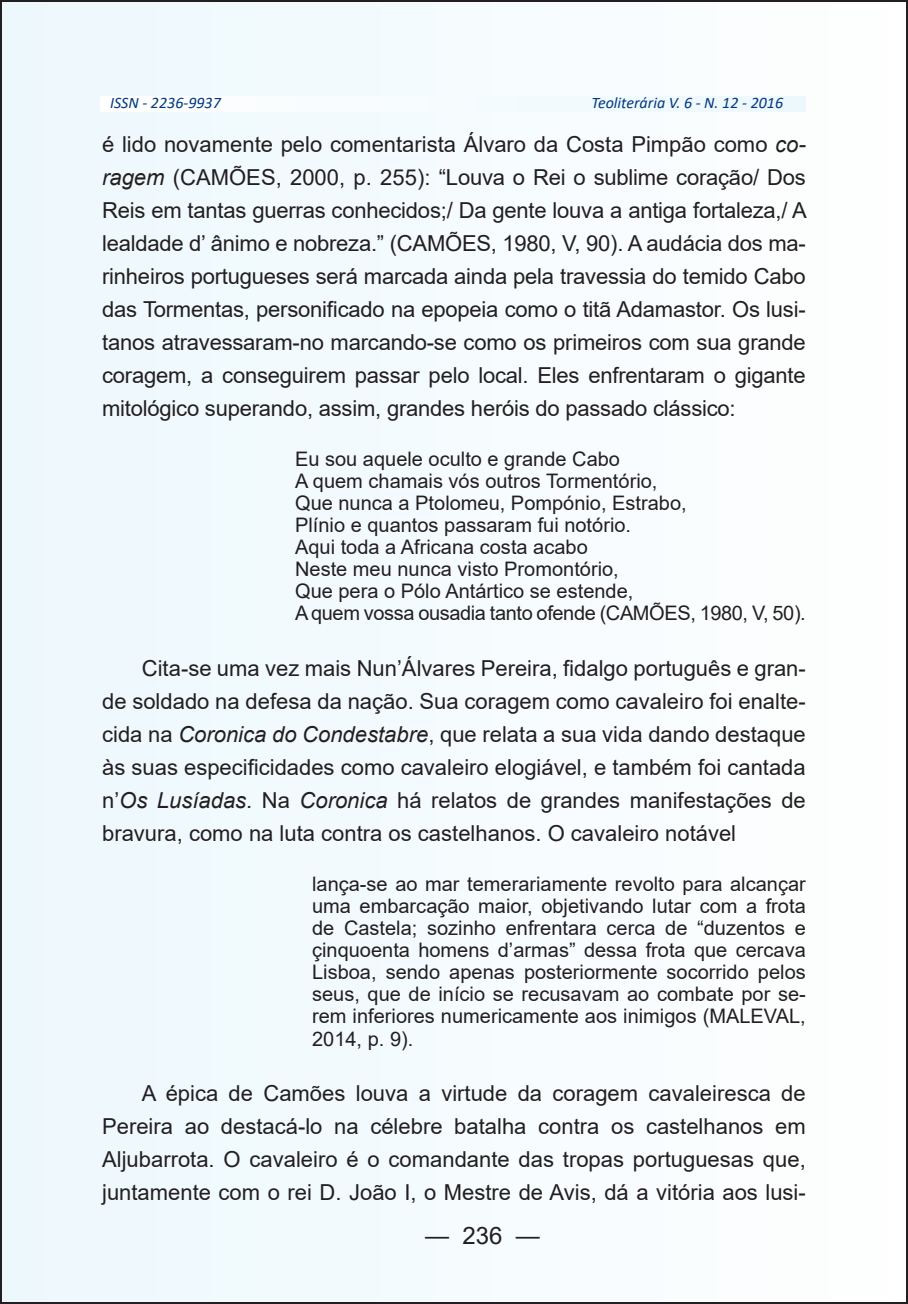
<style>
.page{position:relative;width:908px;height:1304px;background:#fff}
.page>*{position:absolute;margin:0;border:0;box-sizing:border-box;transform-origin:0 0}
.t1{font:24px "Arial";color:#231f20}
.t2{font:22px/33px "Arial";color:#231f20;text-align:justify}
.txt_citação{font:20px/22px "Arial";color:#231f20;text-align:justify}
.txt_citação_SEM_ESPA{font:20px "Arial";color:#231f20}
.txt_citação__so_espa{font:20px "Arial";letter-spacing:-.02em;color:#231f20}
.txt_citação_-_ESPAÇO{font:20px "Arial";color:#231f20}
.t3{font:italic 16px "Calibri";color:#003882}
.s1{font-style:italic}
</style>
<div class="page">
<div style="left:1px;top:1px;width:905px;height:1302px;background:#f6fbfe"></div>
<p class="t3" style="left:110px;top:92px;width:112px">ISSN - 2236-9937</p>
<p class="t3" style="left:591px;top:92px;width:193px">Teoliterária V. 6 - N. 12 - 2016</p>
<p class="t2" style="left:102px;top:128px;width:706px">é lido novamente pelo comentarista Álvaro da Costa Pimpão como <span class="s1">co&shy;ragem</span> (CAMÕES, 2000, p. 255): “Louva o Rei o sublime coração/ Dos Reis em tantas guerras conhecidos;/ Da gente louva a antiga fortaleza,/ A lealdade d’ ânimo e nobreza.” (CAMÕES, 1980, V, 90). A audácia dos ma&shy;rinheiros portugueses será marcada ainda pela travessia do temido Cabo das Tormentas, personificado na epopeia como o titã Adamastor. Os lusi&shy;tanos atravessaram-no marcando-se como os primeiros com sua grande coragem, a conseguirem passar pelo local. Eles enfrentaram o gigante mitológico superando, assim, grandes heróis do passado clássico:</p>
<p class="txt_citação_-_ESPAÇO" style="left:295px;top:446px;width:326px">Eu sou aquele oculto e grande Cabo</p>
<p class="txt_citação_SEM_ESPA" style="left:295px;top:468px;width:364px">A quem chamais vós outros Tormentório,</p>
<p class="txt_citação_SEM_ESPA" style="left:295px;top:490px;width:393px">Que nunca a Ptolomeu, Pompónio, Estrabo,</p>
<p class="txt_citação_SEM_ESPA" style="left:295px;top:512px;width:337px">Plínio e quantos passaram fui notório.</p>
<p class="txt_citação_SEM_ESPA" style="left:295px;top:534px;width:294px">Aqui toda a Africana costa acabo</p>
<p class="txt_citação_SEM_ESPA" style="left:295px;top:556px;width:325px">Neste meu nunca visto Promontório,</p>
<p class="txt_citação_SEM_ESPA" style="left:295px;top:578px;width:339px">Que pera o Pólo Antártico se estende,</p>
<p class="txt_citação__so_espa" style="left:295px;top:600px;width:512px">A quem vossa ousadia tanto ofende (CAMÕES, 1980, V, 50).</p>
<p class="t2" style="left:102px;top:652px;width:704px;text-indent:40px">Cita-se uma vez mais Nun’Álvares Pereira, fidalgo português e gran&shy;de soldado na defesa da nação. Sua coragem como cavaleiro foi enalte&shy;cida na <span class="s1">Coronica do Condestabre</span>, que relata a sua vida dando destaque às suas especificidades como cavaleiro elogiável, e também foi cantada n’<span class="s1">Os Lusíadas</span>. Na <span class="s1">Coronica</span> há relatos de grandes manifestações de bravura, como na luta contra os castelhanos. O cavaleiro notável</p>
<p class="txt_citação" style="left:312px;top:873px;width:495px">lança-se ao mar temerariamente revolto para alcançar uma embarcação maior, objetivando lutar com a frota de Castela; sozinho enfrentara cerca de “duzentos e çinquoenta homens d’armas” dessa frota que cercava Lisboa, sendo apenas posteriormente socorrido pelos seus, que de início se recusavam ao combate por se&shy;rem inferiores numericamente aos inimigos (MALEVAL, 2014, p. 9).</p>
<p class="t2" style="left:102px;top:1077px;width:704px;text-indent:40px">A épica de Camões louva a virtude da coragem cavaleiresca de Pereira ao destacá-lo na célebre batalha contra os castelhanos em Aljubarrota. O cavaleiro é o comandante das tropas portuguesas que, juntamente com o rei D. João I, o Mestre de Avis, dá a vitória aos lusi-</p>
<p class="t1" style="left:425px;top:1218px;width:116px">— 236 —</p>
</div>
